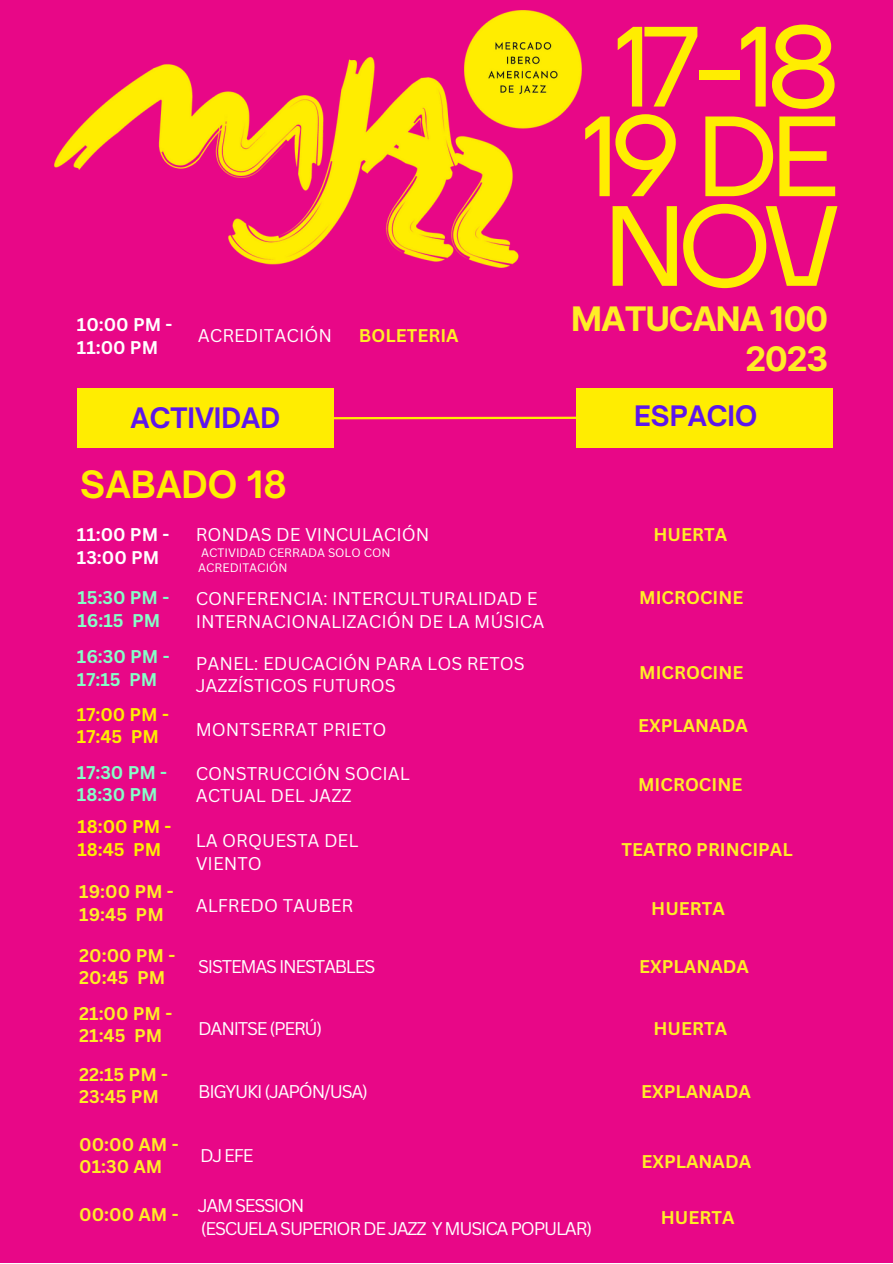
<style>
.page{position:relative;width:893px;height:1264px;background:#fff}
.page>*{position:absolute;margin:0;border:0;box-sizing:border-box;transform-origin:0 0}
.t1{font:113.85px/89.6px "TT Firs Neue";letter-spacing:-.07em;color:#ffed01;text-align:justify}
.t2{font:700 36px "Open Sauce One";color:#ffed01}
.t3{font:700 33.75px "Inter";letter-spacing:-.05em;color:#ffed26}
.t4{font:700 27px "Open Sauce One";color:#5d17eb}
.t5{font:17.85px/22.5px "Canva Sans";color:#fff}
.t6{font:700 17.85px/22.5px "Canva Sans";color:#ffed26}
.t7{font:17.85px "Canva Sans";letter-spacing:-.07em;color:#fff}
.t8{font:700 17.85px/22.5px "Canva Sans";color:#85ffc8}
.t9{font:700 17.85px/22.5px "Canva Sans";color:#fff}
.t10{font:700 17.85px/22.5px "Canva Sans";color:#ffed01}
.t11{font:12px/14.9px "Canva Sans";color:#fff}
</style>
<div class="page">
<div style="left:0;top:0;width:892px;height:1262px;background:#e80787"></div>
<div style="left:77px;top:388px;width:257px;height:60px;background:#ffed01"></div>
<svg style="left:334px;top:416px;width:242px;height:4px"></svg>
<img style="left:54px;top:11px;width:527px;height:256px">
<div style="left:576px;top:388px;width:256px;height:60px;background:#ffed01"></div>
<p class="t9" style="left:77px;top:313px;width:97px">10:00 PM -<br>11:00 PM</p>
<p class="t5" style="left:198px;top:324px;width:136px">ACREDITACIÓN</p>
<p class="t6" style="left:359px;top:324px;width:101px">BOLETERIA</p>
<p class="t1" style="left:582px;top:27px;width:259px">17-18<br>19 DE NOV</p>
<p class="t3" style="left:571px;top:298px;width:259px">MATUCANA 100</p>
<p class="t3" style="left:745px;top:338px;width:85px">2023</p>
<p class="t4" style="left:131px;top:401px;width:151px">ACTIVIDAD</p>
<p class="t4" style="left:634px;top:399px;width:125px">ESPACIO</p>
<p class="t2" style="left:80px;top:462px;width:208px">SABADO 18</p>
<p class="t9" style="left:77px;top:523px;width:94px">11:00 PM -<br>13:00 PM</p>
<p class="t5" style="left:196px;top:523px;width:235px">RONDAS DE VINCULACIÓN</p>
<p class="t8" style="left:77px;top:586px;width:93px">15:30 PM -<br>16:15 PM</p>
<p class="t5" style="left:196px;top:587px;width:350px">CONFERENCIA: INTERCULTURALIDAD E<br>INTERNACIONALIZACIÓN DE LA MÚSICA</p>
<p class="t8" style="left:77px;top:645px;width:94px">16:30 PM -<br>17:15 PM</p>
<p class="t5" style="left:196px;top:651px;width:331px">PANEL: EDUCACIÓN PARA LOS RETOS<br>JAZZÍSTICOS FUTUROS</p>
<p class="t11" style="left:198px;top:545px;width:194px">ACTIVIDAD CERRADA SOLO CON<br>ACREDITACIÓN</p>
<p class="t10" style="left:77px;top:702px;width:93px">17:00 PM -<br>17:45 PM</p>
<p class="t5" style="left:196px;top:717px;width:192px">MONTSERRAT PRIETO</p>
<p class="t8" style="left:77px;top:760px;width:92px">17:30 PM -<br>18:30 PM</p>
<p class="t5" style="left:196px;top:761px;width:216px">CONSTRUCCIÓN SOCIAL<br>ACTUAL DEL JAZZ</p>
<p class="t10" style="left:77px;top:815px;width:95px">18:00 PM -<br>18:45 PM</p>
<p class="t5" style="left:196px;top:828px;width:164px">LA ORQUESTA DEL<br>VIENTO</p>
<p class="t6" style="left:79px;top:880px;width:96px">19:00 PM -<br>19:45 PM</p>
<p class="t6" style="left:79px;top:943px;width:97px">20:00 PM -<br>20:45 PM</p>
<p class="t7" style="left:198px;top:953px;width:178px">SISTEMAS INESTABLES</p>
<p class="t5" style="left:196px;top:893px;width:159px">ALFREDO TAUBER</p>
<p class="t6" style="left:653px;top:523px;width:75px">HUERTA</p>
<p class="t6" style="left:639px;top:586px;width:106px">MICROCINE</p>
<p class="t6" style="left:639px;top:660px;width:106px">MICROCINE</p>
<p class="t6" style="left:638px;top:714px;width:111px">EXPLANADA</p>
<p class="t6" style="left:638px;top:773px;width:106px">MICROCINE</p>
<p class="t6" style="left:621px;top:837px;width:173px">TEATRO PRINCIPAL</p>
<p class="t6" style="left:651px;top:896px;width:75px">HUERTA</p>
<p class="t6" style="left:639px;top:954px;width:111px">EXPLANADA</p>
<p class="t6" style="left:79px;top:1001px;width:94px">21:00 PM -<br>21:45 PM</p>
<p class="t6" style="left:79px;top:1062px;width:90px">22:15 PM -<br>23:45 PM</p>
<p class="t7" style="left:198px;top:1016px;width:126px">DANITSE (PERÚ)</p>
<p class="t6" style="left:653px;top:1017px;width:75px">HUERTA</p>
<p class="t7" style="left:198px;top:1078px;width:171px">BIGYUKI (JAPÓN/USA)</p>
<p class="t6" style="left:641px;top:1079px;width:111px">EXPLANADA</p>
<p class="t6" style="left:79px;top:1132px;width:101px">00:00 AM -<br>01:30 AM</p>
<p class="t5" style="left:200px;top:1143px;width:55px">DJ EFE</p>
<p class="t6" style="left:79px;top:1202px;width:101px">00:00 AM -</p>
<p class="t6" style="left:660px;top:1206px;width:75px">HUERTA</p>
<p class="t6" style="left:641px;top:1149px;width:111px">EXPLANADA</p>
<p class="t7" style="left:198px;top:1192px;width:108px">JAM SESSION</p>
<p class="t7" style="left:201px;top:1215px;width:393px">(ESCUELA SUPERIOR DE JAZZ Y MUSICA POPULAR)</p>
</div>
